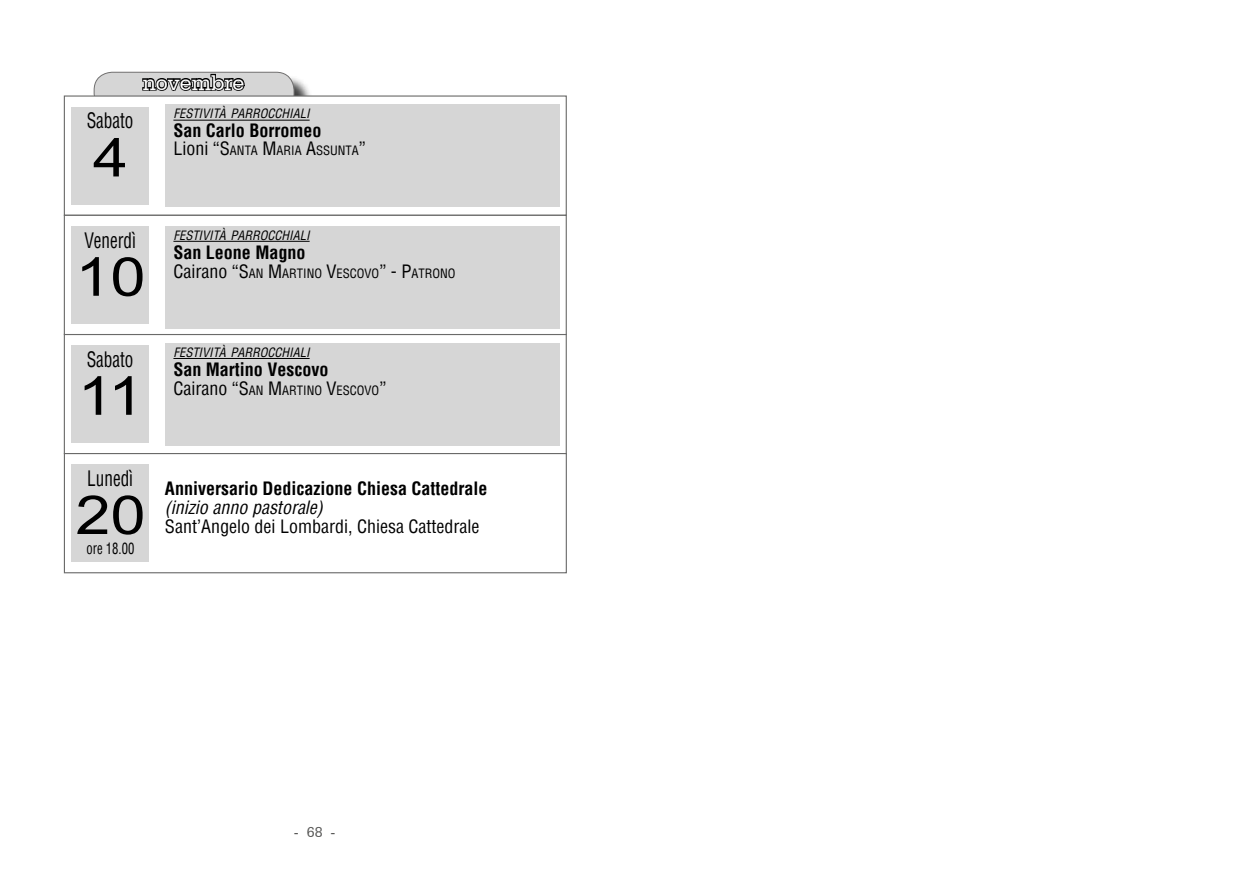
<style>
.page{position:relative;width:1259px;height:893px;background:#fff}
.page>*{position:absolute;margin:0;border:0;box-sizing:border-box;transform-origin:0 0}
.t1{font:53.7px "Arial";color:#000;scale:1.17 1}
.t2{font:22.5px "Serifa BT";color:#fff}
.t3{font:condensed 20.85px "Helvetica";color:#000;scale:.83 1}
.t4{font:700 condensed 18px "Helvetica";color:#000}
.t5{font:condensed 18px "Helvetica";color:#000}
.t6{font:italic condensed 18px "Helvetica";color:#000}
.t7{font:condensed 15.3px "Helvetica";color:#000;scale:.83 1}
.t8{font:15px "Serifa BT";color:#575756}
.t9{font:condensed 12.6px "Helvetica";color:#000}
.t10{font:italic condensed 12.6px "Helvetica";color:#000}
.s1{font-size:18px}
</style>
<div class="page">
<div style="left:96px;top:74px;width:217px;height:57px;background:#000;opacity:.75"></div>
<div style="left:94px;top:72px;width:200px;height:40px;background:#d6d6d6;border-radius:18px"></div>
<svg style="left:142px;top:74px;width:103px;height:17px"></svg>
<div style="left:94px;top:72px;width:200px;height:40px;border:1px solid #706f6f;border-radius:18px"></div>
<div style="left:64px;top:95px;width:503px;height:121px;background:#fff;border:1px solid #6a6a69"></div>
<div style="left:72px;top:107px;width:77px;height:97px;background:#d6d6d6"></div>
<div style="left:165px;top:105px;width:394px;height:102px;background:#d6d6d6"></div>
<hr style="left:173px;top:120px;width:137px;height:1px;background:#000">
<div style="left:64px;top:334px;width:503px;height:120px;background:#fff;border:1px solid #6a6a69"></div>
<div style="left:72px;top:345px;width:77px;height:98px;background:#d6d6d6"></div>
<div style="left:165px;top:343px;width:394px;height:102px;background:#d6d6d6"></div>
<hr style="left:173px;top:358px;width:137px;height:1px;background:#000">
<div style="left:64px;top:215px;width:503px;height:120px;background:#fff;border:1px solid #6a6a69"></div>
<div style="left:72px;top:226px;width:77px;height:98px;background:#d6d6d6"></div>
<div style="left:64px;top:453px;width:503px;height:120px;background:#fff;border:1px solid #6a6a69"></div>
<div style="left:72px;top:464px;width:77px;height:98px;background:#d6d6d6"></div>
<div style="left:165px;top:226px;width:394px;height:102px;background:#d6d6d6"></div>
<hr style="left:173px;top:241px;width:137px;height:1px;background:#000">
<p class="t3" style="left:87px;top:107px;width:58px">Sabato</p>
<h1 class="t1" style="left:93px;top:122px;width:31px">4</h1>
<p class="t2" style="left:143px;top:69px;width:103px">novembre</p>
<p class="t10" style="left:173px;top:106px;width:138px">FESTIVITÀ PARROCCHIALI</p>
<p class="t4" style="left:173px;top:119px;width:150px">San Carlo Borromeo</p>
<p class="t9" style="left:173px;top:143px;width:194px"><span class="s1">Lioni “</span><span class="s1">S</span>ANTA <span class="s1">M</span>ARIA <span class="s1">A</span>SSUNTA<span class="s1">”</span></p>
<p class="t3" style="left:84px;top:226px;width:64px">Venerdì</p>
<h1 class="t1" style="left:75px;top:242px;width:61px">10</h1>
<p class="t3" style="left:87px;top:345px;width:58px">Sabato</p>
<h1 class="t1" style="left:78px;top:361px;width:57px">11</h1>
<p class="t3" style="left:87px;top:465px;width:57px">Lunedì</p>
<h1 class="t1" style="left:75px;top:480px;width:61px">20</h1>
<p class="t7" style="left:86px;top:539px;width:59px">ore 18.00</p>
<p class="t10" style="left:173px;top:227px;width:138px">FESTIVITÀ PARROCCHIALI</p>
<p class="t4" style="left:173px;top:240px;width:134px">San Leone Magno</p>
<p class="t9" style="left:173px;top:265px;width:283px"><span class="s1">Cairano “</span><span class="s1">S</span>AN <span class="s1">M</span>ARTINO <span class="s1">V</span>ESCOVO<span class="s1">” - P</span>ATRONO</p>
<p class="t10" style="left:173px;top:344px;width:138px">FESTIVITÀ PARROCCHIALI</p>
<p class="t4" style="left:173px;top:357px;width:156px">San Martino Vescovo</p>
<p class="t9" style="left:173px;top:382px;width:214px"><span class="s1">Cairano “</span><span class="s1">S</span>AN <span class="s1">M</span>ARTINO <span class="s1">V</span>ESCOVO<span class="s1">”</span></p>
<p class="t4" style="left:165px;top:476px;width:324px">Anniversario Dedicazione Chiesa Cattedrale</p>
<p class="t6" style="left:165px;top:496px;width:159px">(inizio anno pastorale)</p>
<p class="t5" style="left:165px;top:515px;width:316px">Sant’Angelo dei Lombardi, Chiesa Cattedrale</p>
<p class="t8" style="left:294px;top:823px;width:43px">- 68 -</p>
</div>
